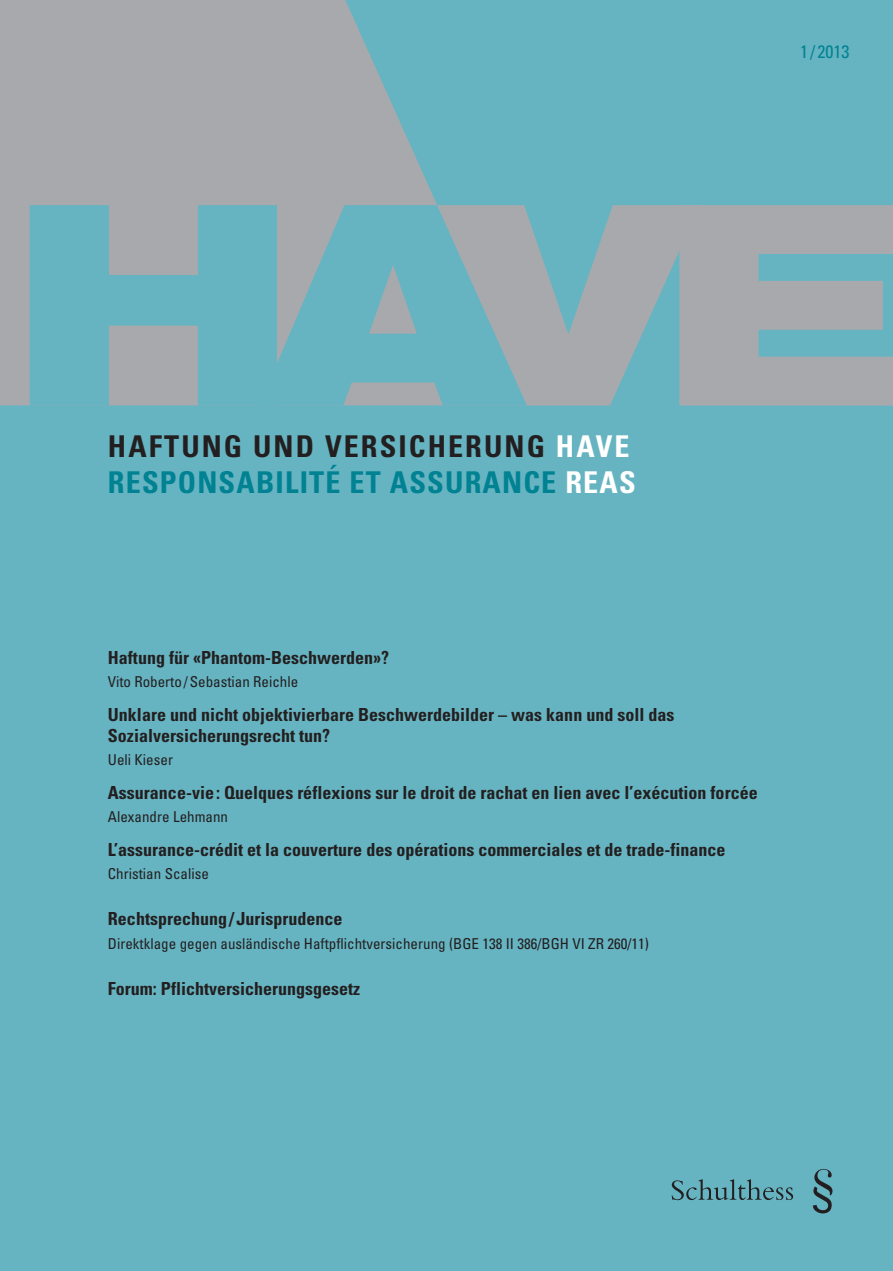
<style>
.page{position:relative;width:893px;height:1271px;background:#fff}
.page>*{position:absolute;margin:0;border:0;box-sizing:border-box;transform-origin:0 0}
.t1{font:900 expanded 280.5px "Helvetica Neue";color:#66b4c1}
.t2{font:700 condensed 30px/36px "Univers";letter-spacing:.04em;color:#008293}
.t3{font:700 condensed 18px/21px "Univers";color:#231f20}
.t4{font:condensed 18px "Univers";color:#008293}
.t5{font:condensed 15px "Univers";color:#231f20}
.s1{color:#a8a9ad}
.s2{color:#231f20}
.s3{color:#fff}
</style>
<div class="page">
<div style="left:0;top:0;width:892px;height:1270px;background:#66b4c1"></div>
<svg style="left:0;top:0;width:526px;height:405px;fill:#a8a9ad"></svg>
<svg style="left:671px;top:1179px;width:121px;height:21px"></svg>
<svg style="left:813px;top:1168px;width:19px;height:45px"></svg>
<hr style="left:891px;top:356px;width:1px;height:49px;background:#a8a9ad">
<hr style="left:891px;top:205px;width:1px;height:49px;background:#a8a9ad">
<p class="t4" style="left:799px;top:40px;width:51px">1 / 2013</p>
<h1 class="t1" style="left:10px;top:122px;width:890px">HA<span class="s1">VE</span></h1>
<h2 class="t2" style="left:108px;top:428px;width:529px"><span class="s2">HAFTUNG UND VERSICHERUNG</span> <span class="s3">HAVE<br></span>RESPONSABILITÉ ET ASSURANCE <span class="s3">REAS</span></h2>
<p class="t3" style="left:108px;top:647px;width:282px">Haftung für «Phantom-Beschwerden»?</p>
<p class="t5" style="left:108px;top:672px;width:192px">Vito Roberto /Sebastian Reichle</p>
<p class="t3" style="left:108px;top:704px;width:567px">Unklare und nicht objektivierbare Beschwerdebilder – was kann und soll das<br>Sozialversicherungsrecht tun?</p>
<p class="t5" style="left:108px;top:750px;width:66px">Ueli Kieser</p>
<p class="t3" style="left:108px;top:782px;width:651px">Assurance-vie : Quelques réflexions sur le droit de rachat en lien avec l’exécution forcée</p>
<p class="t5" style="left:108px;top:807px;width:121px">Alexandre Lehmann</p>
<p class="t3" style="left:108px;top:838px;width:619px">L’assurance-crédit et la couverture des opérations commerciales et de trade-finance</p>
<p class="t5" style="left:108px;top:864px;width:102px">Christian Scalise</p>
<p class="t3" style="left:108px;top:908px;width:236px">Rechtsprechung /Jurisprudence</p>
<p class="t5" style="left:108px;top:933px;width:542px">Direktklage gegen ausländische Haftpflichtversicherung (BGE 138 II 386/BGH VI ZR 260/11)</p>
<p class="t3" style="left:108px;top:977px;width:253px">Forum: Pflichtversicherungsgesetz</p>
</div>
